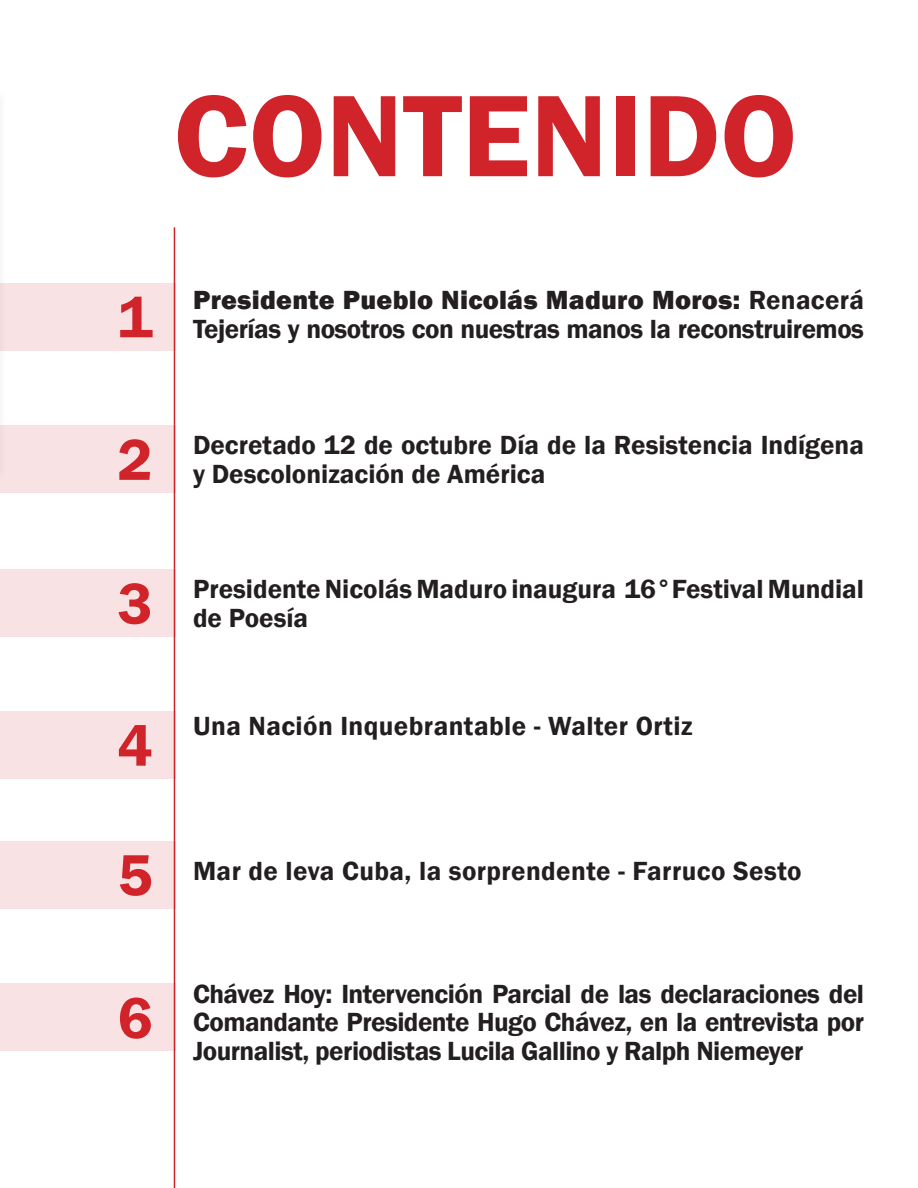
<style>
.page{position:relative;width:918px;height:1188px;background:#fff}
.page>*{position:absolute;margin:0;border:0;box-sizing:border-box;transform-origin:0 0}
.Estilo_de_párrafo_1{font:600 120px "Franklin Gothic";color:#d1232a}
.Estilo_de_párrafo_1-2{font:600 60px "Franklin Gothic";color:#d1232a}
.Estilo_de_párrafo_1-3{font:600 27px/28.5px "Franklin Gothic";color:#231f20}
.Estilo_de_párrafo_1-4{font:600 27px/28.5px "Franklin Gothic";letter-spacing:-.02em;color:#231f20}
.s1{font-weight:800}
</style>
<div class="page">
<hr style="left:174px;top:227px;width:1px;height:961px;background:#d1232a">
<div style="left:0;top:283px;width:175px;height:67px;background:#f9e2e3"></div>
<div style="left:0;top:425px;width:175px;height:68px;background:#f9e2e3"></div>
<div style="left:0;top:569px;width:175px;height:68px;background:#f9e2e3"></div>
<div style="left:0;top:711px;width:175px;height:68px;background:#f9e2e3"></div>
<div style="left:0;top:841px;width:175px;height:67px;background:#f9e2e3"></div>
<div style="left:0;top:984px;width:175px;height:67px;background:#f9e2e3"></div>
<div style="left:0;top:87px;width:8px;height:394px;background:#231f20;opacity:.08"></div>
<img style="left:0;top:104px;width:1px;height:377px">
<p class="Estilo_de_párrafo_1" style="left:174px;top:62px;width:625px">CONTENIDO</p>
<p class="Estilo_de_párrafo_1-2" style="left:118px;top:280px;width:37px">1</p>
<p class="Estilo_de_párrafo_1-4" style="left:193px;top:286px;width:673px"><span class="s1">Presidente Pueblo Nicolás Maduro Moros:</span> Renacerá<br>Tejerías y nosotros con nuestras manos la reconstruiremos</p>
<p class="Estilo_de_párrafo_1-2" style="left:117px;top:423px;width:37px">2</p>
<p class="Estilo_de_párrafo_1-3" style="left:193px;top:431px;width:673px">Decretado 12 de octubre Día de la Resistencia Indígena y Descolonización de América</p>
<p class="Estilo_de_párrafo_1-2" style="left:118px;top:567px;width:37px">3</p>
<p class="Estilo_de_párrafo_1-3" style="left:193px;top:575px;width:673px">Presidente Nicolás Maduro inaugura 16°Festival Mundial de Poesía</p>
<p class="Estilo_de_párrafo_1-2" style="left:118px;top:709px;width:37px">4</p>
<p class="Estilo_de_párrafo_1-3" style="left:193px;top:712px;width:501px">Una Nación Inquebrantable - Walter Ortiz</p>
<p class="Estilo_de_párrafo_1-2" style="left:118px;top:838px;width:37px">5</p>
<p class="Estilo_de_párrafo_1-3" style="left:193px;top:857px;width:610px">Mar de leva Cuba, la sorprendente - Farruco Sesto</p>
<p class="Estilo_de_párrafo_1-2" style="left:118px;top:981px;width:37px">6</p>
<p class="Estilo_de_párrafo_1-3" style="left:193px;top:980px;width:673px;text-align:justify">Chávez Hoy: Intervención Parcial de las declaraciones del Comandante Presidente Hugo Chávez, en la entrevista por Journalist, periodistas Lucila Gallino y Ralph Niemeyer</p>
</div>
